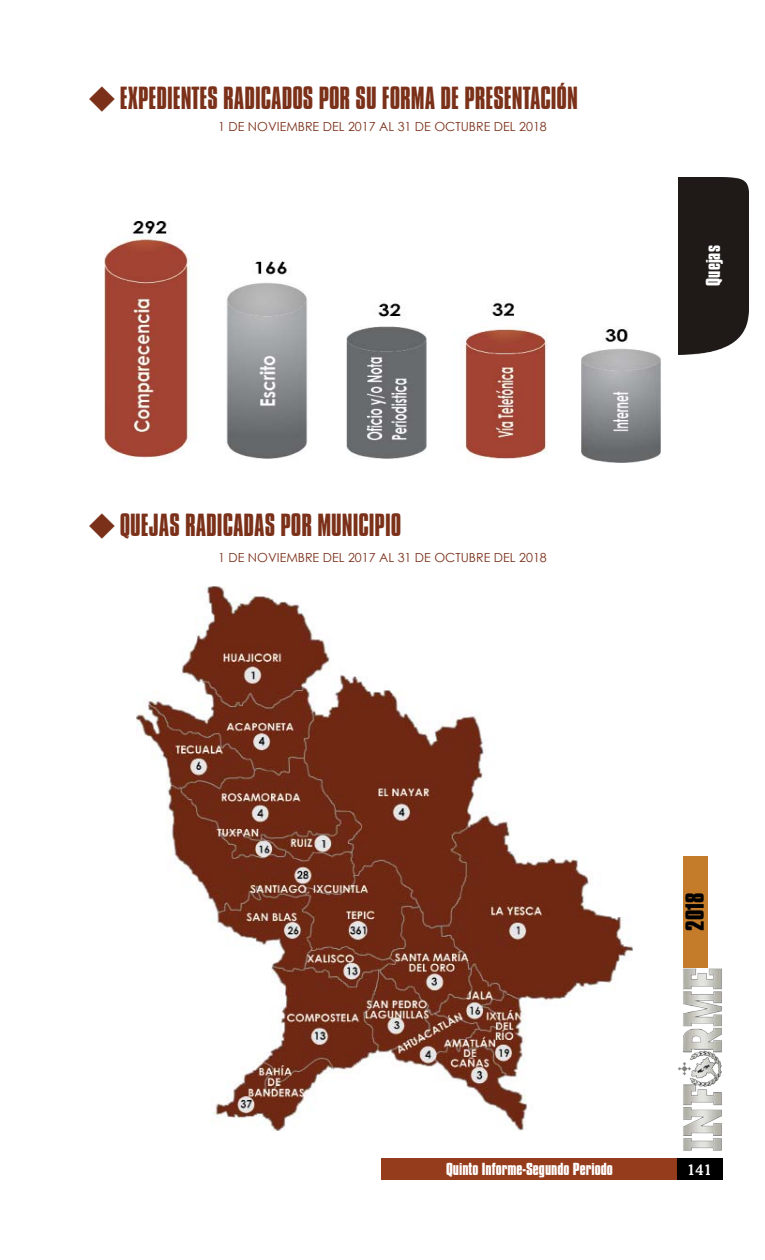
<style>
.page{position:relative;width:765px;height:1260px;background:#fff}
.page>*{position:absolute;margin:0;border:0;box-sizing:border-box;transform-origin:0 0}
.t1{font:27.5px "Compacta BT";color:#7b3119}
.t2{font:700 22.5px "Compacta BT";color:#000}
.t3{font:700 17.5px "Compacta BT";color:#fff}
.t4{font:700 15px "Compacta BT";color:#fff}
.t5{font:15px "Cheltenham BT Bold Headline";color:#fff}
.t6{font:12.5px "Century Gothic";color:#7b3119}
.s1{font-family:"Kai Ti"}
</style>
<div class="page">
<div style="left:676px;top:1158px;width:47px;height:22px;background:#000"></div>
<img style="left:678px;top:968px;width:44px;height:183px">
<div style="left:678px;top:177px;width:71px;height:177px;background:#1f1a17"></div>
<div style="left:683px;top:856px;width:25px;height:111px;background:#c47b2a"></div>
<div style="left:382px;top:1158px;width:295px;height:22px;background:#953c1c"></div>
<img style="left:105px;top:221px;width:555px;height:242px">
<img style="left:136px;top:587px;width:496px;height:543px">
<h1 class="t1" style="left:89px;top:82px;width:397px"><span class="s1">◆</span>EXPEDIENTES RADICADOS POR SU FORMA DE PRESENTACI</h1>
<h1 class="t1" style="left:557px;top:82px;width:21px">ÓN</h1>
<p class="t6" style="left:218px;top:118px;width:330px">1 DE NOVIEMBRE DEL 2017 AL 31 DE OCTUBRE DEL 2018</p>
<h1 class="t1" style="left:89px;top:509px;width:314px"><span class="s1">◆</span>QUEJAS RADICADAS POR MUNICIPIO</h1>
<p class="t6" style="left:218px;top:548px;width:330px">1 DE NOVIEMBRE DEL 2017 AL 31 DE OCTUBRE DEL 2018</p>
<h3 class="t3" style="left:703px;top:286px;width:42px;rotate:-90deg">Quejas</h3>
<h2 class="t2" style="left:681px;top:931px;width:40px;rotate:-90deg">2018</h2>
<p class="t4" style="left:446px;top:1159px;width:168px">Quinto Informe-Segundo Periodo</p>
<p class="t5" style="left:687px;top:1160px;width:26px">141</p>
</div>
